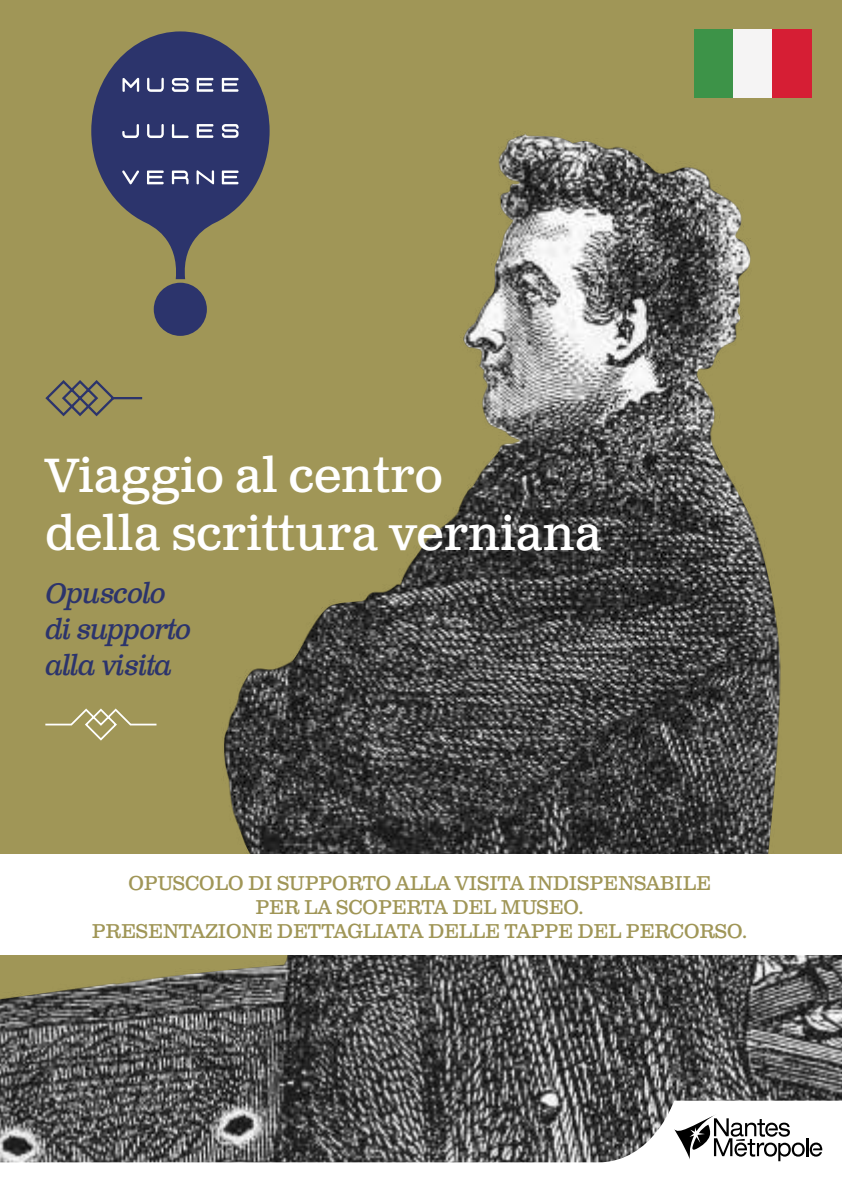
<style>
.page{position:relative;width:842px;height:1191px;background:#fff}
.page>*{position:absolute;margin:0;border:0;box-sizing:border-box;transform-origin:0 0}
.t1{font:48px/57.6px "Clarendon Text Pro";color:#fff}
.t2{font:italic 28px/36px "Clarendon Text Pro";letter-spacing:-.035em;color:#2c346c}
.t3{font:20px/24px "Clarendon Text Pro";color:#a09657;text-align:center}
</style>
<div class="page">
<img style="left:0;top:0;width:842px;height:1100px">
<svg style="left:44px;top:707px;width:114px;height:35px;background:#a9a067"></svg>
<div style="left:0;top:854px;width:842px;height:101px;background:#fff"></div>
<svg style="left:91px;top:31px;width:179px;height:248px;background:#585964"></svg>
<div style="left:154px;top:283px;width:53px;height:53px;background:#2c346c;border-radius:50%"></div>
<svg style="left:197px;top:124px;width:16px;height:14px"></svg>
<svg style="left:147px;top:124px;width:17px;height:14px"></svg>
<svg style="left:122px;top:124px;width:17px;height:14px"></svg>
<svg style="left:172px;top:124px;width:17px;height:14px"></svg>
<svg style="left:222px;top:124px;width:17px;height:14px"></svg>
<svg style="left:222px;top:78px;width:17px;height:14px"></svg>
<svg style="left:197px;top:78px;width:16px;height:14px"></svg>
<svg style="left:122px;top:78px;width:17px;height:14px"></svg>
<svg style="left:147px;top:78px;width:17px;height:14px"></svg>
<svg style="left:172px;top:78px;width:17px;height:14px"></svg>
<svg style="left:222px;top:170px;width:17px;height:14px"></svg>
<svg style="left:147px;top:170px;width:17px;height:14px"></svg>
<svg style="left:122px;top:170px;width:17px;height:14px"></svg>
<svg style="left:172px;top:170px;width:17px;height:14px"></svg>
<svg style="left:197px;top:170px;width:17px;height:14px"></svg>
<svg style="left:44px;top:378px;width:100px;height:40px;background:#8b845a"></svg>
<div style="left:694px;top:29px;width:39px;height:69px;background:#3d9348"></div>
<div style="left:733px;top:29px;width:40px;height:69px;background:#f5f4f4"></div>
<div style="left:773px;top:29px;width:39px;height:69px;background:#d61e34"></div>
<svg style="left:0;top:1100px;width:842px;height:63px;background:#707070"></svg>
<svg style="left:674px;top:1113px;width:148px;height:48px"></svg>
<h1 class="t1" style="left:45px;top:449px;width:558px">Viaggio al centro<br>della scrittura verniana</h1>
<h2 class="t2" style="left:45px;top:576px;width:148px">Opuscolo di supporto alla visita</h2>
<p class="t3" style="left:92px;top:872px;width:657px">OPUSCOLO DI SUPPORTO ALLA VISITA INDISPENSABILE<br>PER LA SCOPERTA DEL MUSEO.<br>PRESENTAZIONE DETTAGLIATA DELLE TAPPE DEL PERCORSO.</p>
</div>
